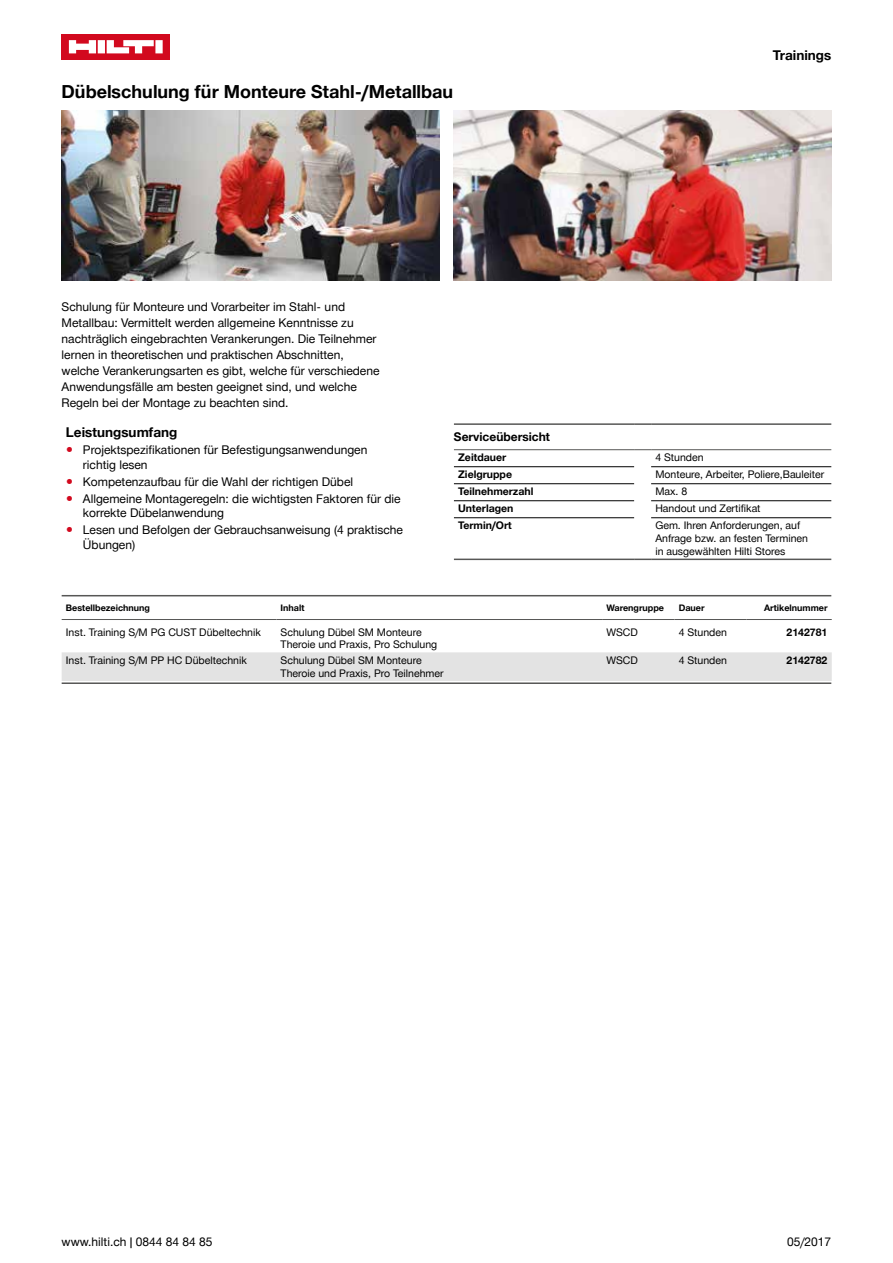
<style>
.page{position:relative;width:893px;height:1263px;background:#fff}
.page>*{position:absolute;margin:0;border:0;box-sizing:border-box;transform-origin:0 0}
.t1{font:700 18px "Hilti";color:#000}
.t2{font:700 13.5px "Hilti";color:#000}
.t3{font:12px/16.2px "Hilti";color:#000}
.t4{font:700 12px "Hilti";color:#000}
.t5{font:10.5px/12.6px "Hilti";color:#000}
.t6{font:700 10.5px "Hilti";color:#000}
.t7{font:700 9px "Hilti";color:#000}
</style>
<div class="page">
<div style="left:62px;top:34px;width:108px;height:26px;background:#d2091e"></div>
<svg style="left:69px;top:40px;width:94px;height:13px"></svg>
<hr style="left:62px;top:595px;width:769px;height:1px;background:#575756">
<hr style="left:62px;top:682px;width:769px;height:2px;background:#575756">
<div style="left:62px;top:652px;width:770px;height:29px;background:#e3e3e3"></div>
<hr style="left:62px;top:619px;width:214px;height:1px;background:#575756">
<hr style="left:276px;top:619px;width:326px;height:1px;background:#575756">
<hr style="left:602px;top:619px;width:72px;height:1px;background:#575756">
<hr style="left:674px;top:619px;width:73px;height:1px;background:#575756">
<hr style="left:747px;top:619px;width:85px;height:1px;background:#575756">
<hr style="left:454px;top:423px;width:180px;height:2px;background:#575756">
<svg style="left:634px;top:423px;width:17px;height:2px"></svg>
<hr style="left:651px;top:423px;width:180px;height:2px;background:#575756">
<hr style="left:454px;top:449px;width:180px;height:1px;background:#575756">
<svg style="left:634px;top:449px;width:17px;height:1px"></svg>
<hr style="left:651px;top:449px;width:180px;height:1px;background:#575756">
<hr style="left:454px;top:466px;width:180px;height:1px;background:#000">
<hr style="left:651px;top:466px;width:180px;height:1px;background:#000">
<hr style="left:454px;top:483px;width:180px;height:1px;background:#000">
<hr style="left:651px;top:483px;width:180px;height:1px;background:#000">
<hr style="left:454px;top:500px;width:180px;height:1px;background:#000">
<hr style="left:651px;top:500px;width:180px;height:1px;background:#000">
<hr style="left:454px;top:517px;width:180px;height:1px;background:#000">
<hr style="left:651px;top:517px;width:180px;height:1px;background:#000">
<hr style="left:454px;top:559px;width:180px;height:1px;background:#575756">
<svg style="left:634px;top:559px;width:17px;height:1px"></svg>
<hr style="left:651px;top:559px;width:180px;height:1px;background:#575756">
<img style="left:62px;top:111px;width:377px;height:170px">
<img style="left:454px;top:111px;width:377px;height:170px">
<h1 class="t1" style="left:62px;top:81px;width:393px">Dübelschulung für Monteure Stahl-/Metallbau</h1>
<p class="t3" style="left:62px;top:298px;width:319px">Schulung für Monteure und Vorarbeiter im Stahl- und Metallbau: Vermittelt werden allgemeine Kenntnisse zu nachträglich eingebrachten Verankerungen. Die Teilnehmer lernen in theoretischen und praktischen Abschnitten, welche Verankerungsarten es gibt, welche für verschiedene Anwendungsfälle am besten geeignet sind, und welche Regeln bei der Montage zu beachten sind.</p>
<p class="t2" style="left:773px;top:47px;width:60px">Trainings</p>
<p class="t2" style="left:66px;top:425px;width:113px">Leistungsumfang</p>
<p class="t3" style="left:83px;top:443px;width:286px;line-height:14.4px;text-indent:-17px"><sup>●</sup> Projektspezifikationen für Befestigungsanwendungen richtig lesen</p>
<p class="t3" style="left:66px;top:474px;width:289px"><sup>●</sup> Kompetenzaufbau für die Wahl der richtigen Dübel</p>
<p class="t3" style="left:83px;top:492px;width:319px;line-height:14.4px;text-indent:-17px"><sup>●</sup> Allgemeine Montageregeln: die wichtigsten Faktoren für die korrekte Dübelanwendung</p>
<p class="t3" style="left:83px;top:523px;width:322px;line-height:14.4px;text-indent:-17px"><sup>●</sup> Lesen und Befolgen der Gebrauchsanweisung (4 praktische<br>Übungen)</p>
<p class="t4" style="left:454px;top:430px;width:98px">Serviceübersicht</p>
<p class="t6" style="left:458px;top:452px;width:50px">Zeitdauer</p>
<p class="t5" style="left:655px;top:451px;width:50px">4 Stunden</p>
<p class="t6" style="left:458px;top:469px;width:55px">Zielgruppe</p>
<p class="t5" style="left:655px;top:468px;width:170px">Monteure, Arbeiter, Poliere,Bauleiter</p>
<p class="t6" style="left:458px;top:486px;width:77px">Teilnehmerzahl</p>
<p class="t5" style="left:655px;top:485px;width:33px">Max. 8</p>
<p class="t6" style="left:458px;top:503px;width:57px">Unterlagen</p>
<p class="t5" style="left:655px;top:502px;width:107px">Handout und Zertifikat</p>
<p class="t6" style="left:458px;top:520px;width:55px">Termin/Ort</p>
<p class="t5" style="left:655px;top:519px;width:154px">Gem. Ihren Anforderungen, auf<br>Anfrage bzw. an festen Terminen in ausgewählten Hilti Stores</p>
<p class="t7" style="left:66px;top:603px;width:86px">Bestellbezeichnung</p>
<p class="t7" style="left:281px;top:603px;width:25px">Inhalt</p>
<p class="t7" style="left:606px;top:603px;width:59px">Warengruppe</p>
<p class="t7" style="left:679px;top:603px;width:27px">Dauer</p>
<p class="t7" style="left:764px;top:603px;width:65px">Artikelnummer</p>
<p class="t5" style="left:66px;top:626px;width:196px">Inst. Training S/M PG CUST Dübeltechnik</p>
<p class="t5" style="left:281px;top:626px;width:158px">Schulung Dübel SM Monteure<br>Theroie und Praxis, Pro Schulung</p>
<p class="t5" style="left:606px;top:626px;width:33px">WSCD</p>
<p class="t5" style="left:679px;top:626px;width:50px">4 Stunden</p>
<p class="t6" style="left:787px;top:626px;width:42px">2142781</p>
<p class="t5" style="left:66px;top:654px;width:182px">Inst. Training S/M PP HC Dübeltechnik</p>
<p class="t5" style="left:281px;top:654px;width:164px">Schulung Dübel SM Monteure<br>Theroie und Praxis, Pro Teilnehmer</p>
<p class="t5" style="left:606px;top:654px;width:33px">WSCD</p>
<p class="t5" style="left:679px;top:654px;width:50px">4 Stunden</p>
<p class="t6" style="left:787px;top:654px;width:42px">2142782</p>
<p class="t3" style="left:62px;top:1234px;width:152px">www.hilti.ch | 0844 84 84 85</p>
<p class="t3" style="left:787px;top:1234px;width:46px">05/2017</p>
</div>
